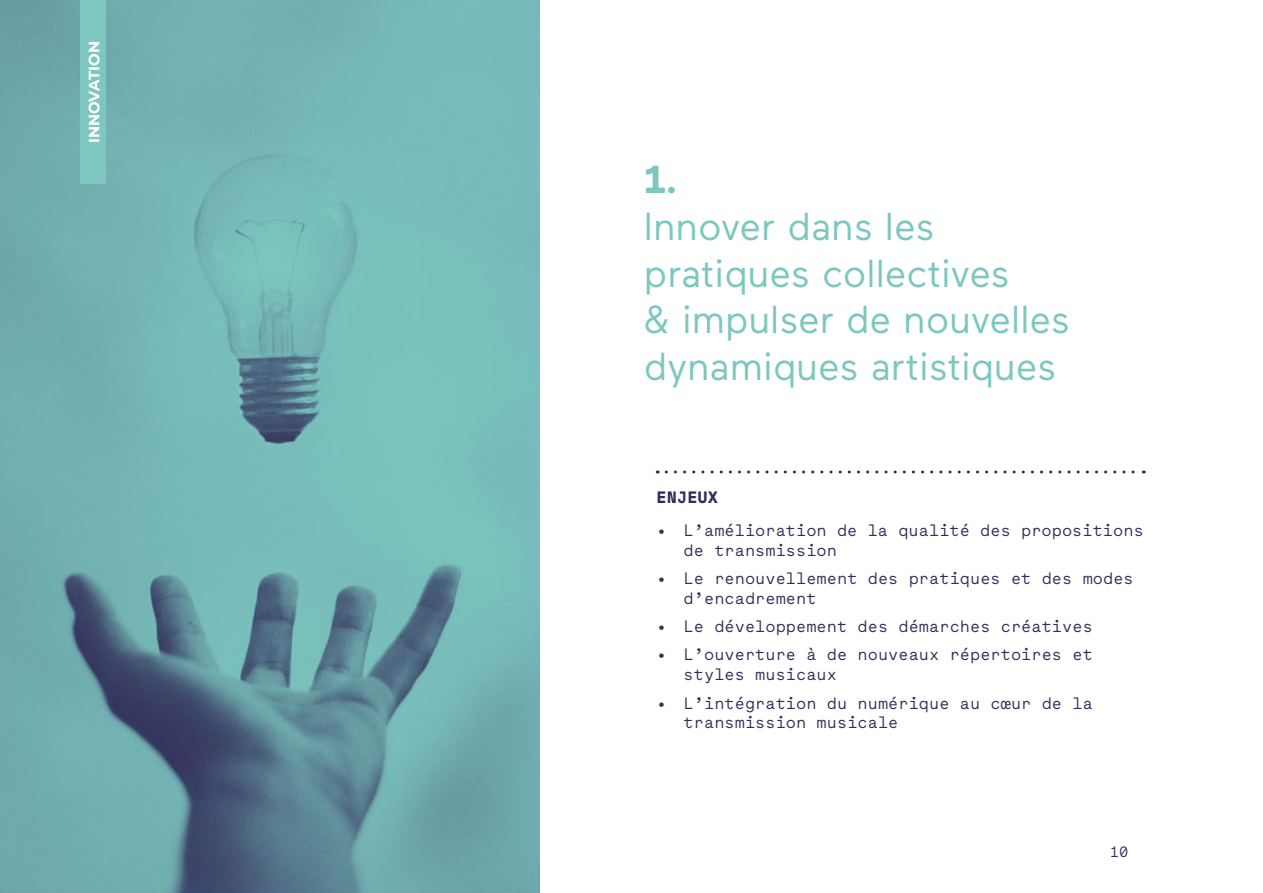
<style>
.page{position:relative;width:1263px;height:893px;background:#fff}
.page>*{position:absolute;margin:0;border:0;box-sizing:border-box;transform-origin:0 0}
.t1{font:39px/46.8px "Maax";color:#7dc7c0}
.t2{font:700 39px "Maax";color:#7dc7c0}
.t3{font:16.5px/19.8px "Maax Mono";color:#312d5a}
.t4{font:700 16.5px "Maax Mono";color:#312d5a}
.t5{font:700 15px "Montserrat";color:#fff}
.t6{font:15px "Maax Mono";color:#312d5a}
</style>
<div class="page">
<img style="left:0;top:0;width:540px;height:893px">
<svg style="left:666px;top:470px;width:478px;height:3px"></svg>
<div style="left:81px;top:1px;width:25px;height:183px;background:#7dc7c0"></div>
<p class="t5" style="left:83px;top:143px;width:104px;rotate:-90deg">INNOVATION</p>
<h1 class="t2" style="left:644px;top:154px;width:35px">1.</h1>
<h1 class="t1" style="left:644px;top:201px;width:427px">Innover dans les pratiques collectives<br>&amp; impulser de nouvelles dynamiques artistiques</h1>
<p class="t4" style="left:657px;top:486px;width:63px">ENJEUX</p>
<p class="t3" style="left:684px;top:520px;width:462px;text-indent:-27px">• L’amélioration de la qualité des propositions de transmission</p>
<p class="t3" style="left:684px;top:568px;width:452px;text-indent:-27px">• Le renouvellement des pratiques et des modes d’encadrement</p>
<p class="t3" style="left:657px;top:616px;width:438px">• Le développement des démarches créatives</p>
<p class="t3" style="left:684px;top:644px;width:411px;text-indent:-27px">• L’ouverture à de nouveaux répertoires et styles musicaux</p>
<p class="t3" style="left:684px;top:692px;width:411px;text-indent:-27px">• L’intégration du numérique au cœur de la transmission musicale</p>
<p class="t6" style="left:1110px;top:841px;width:20px">10</p>
</div>
